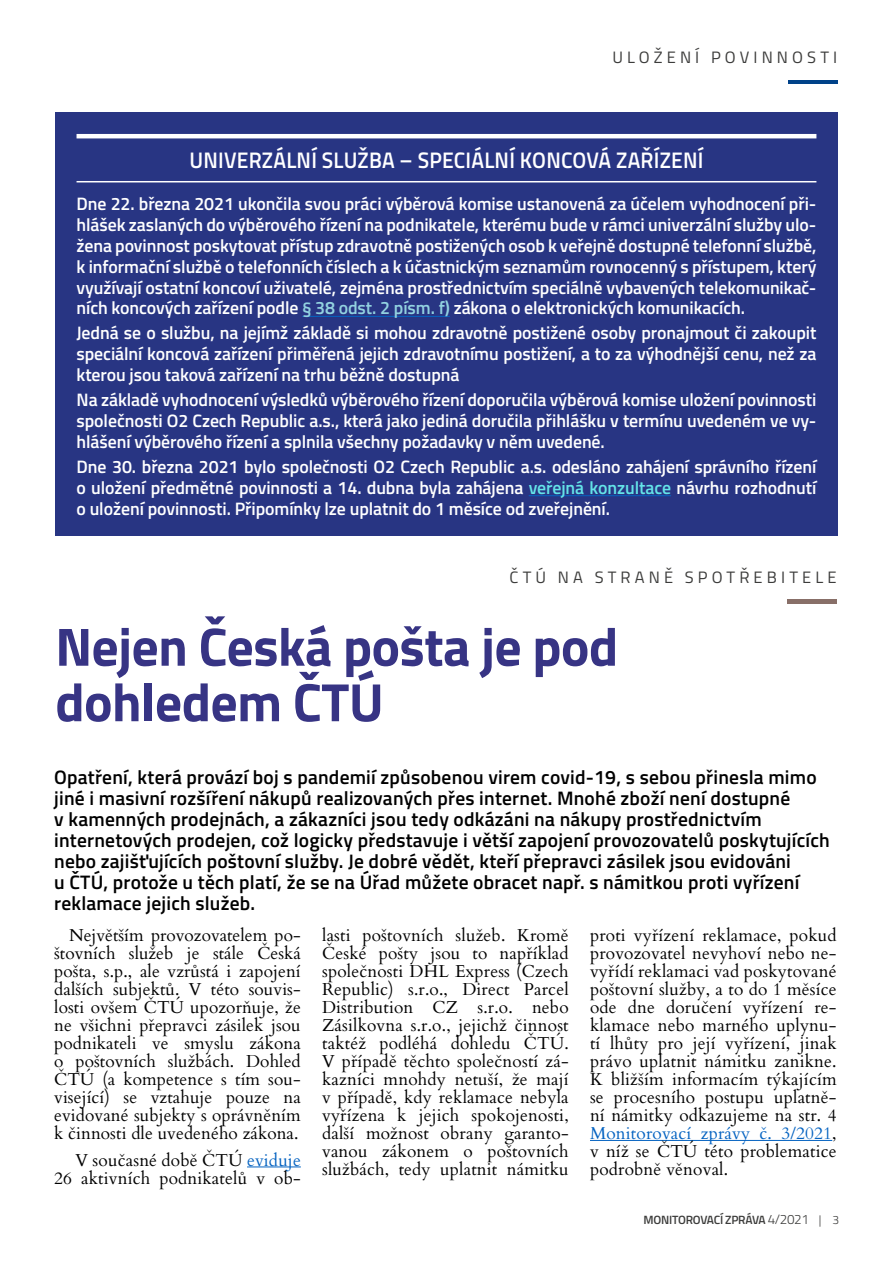
<style>
.page{position:relative;width:893px;height:1263px;background:#fff}
.page>*{position:absolute;margin:0;border:0;box-sizing:border-box;transform-origin:0 0}
.Header_1{font:700 54px/55.5px "Titillium";letter-spacing:-.01em;color:#373484}
.Header_2{font:600 22.5px "Titillium";letter-spacing:.01em;color:#fff;scale:.94 1}
.Perex_přes_3_sloupce{font:600 19.5px/21px "Titillium";letter-spacing:.01em;color:#000}
.Odstavec_-_bezpatkov{font:600 18px/20.9px "Titillium";letter-spacing:-.005em;color:#fff;text-align:justify}
.Odstavec{font:17.25px/18px "Cardo";letter-spacing:.01em;color:#000;text-align:justify}
.Kategorie{font:16.5px "Titillium";letter-spacing:.25em;color:#3c3c3b}
.t1{font:600 12px "Titillium";letter-spacing:-.02em;color:#3c3c3b}
.s1{color:#92d2e0}
.s2{color:#64e4e8}
.s3{color:#0563c1}
.s4{font-weight:300;font-size:13.5px}
.s5{font-weight:300}
</style>
<div class="page">
<hr style="left:788px;top:80px;width:50px;height:4px;background:#004289">
<hr style="left:247px;top:1166px;width:54px;height:1px;background:#0563c1">
<hr style="left:590px;top:1140px;width:242px;height:1px;background:#0563c1">
<div style="left:787px;top:599px;width:50px;height:5px;background:#886f68"></div>
<div style="left:55px;top:113px;width:783px;height:423px;background:#283583"></div>
<hr style="left:77px;top:134px;width:739px;height:4px;background:#fff">
<hr style="left:77px;top:181px;width:739px;height:1px;background:#fff">
<hr style="left:302px;top:316px;width:148px;height:1px;background:#0563c1">
<hr style="left:529px;top:495px;width:142px;height:1px;background:#0563c1">
<p class="Kategorie" style="left:612px;top:46px;width:226px">ULOŽENÍ POVINNOSTI</p>
<p class="Header_2" style="left:189px;top:143px;width:548px">UNIVERZÁLNÍ SLUŽBA – SPECIÁLNÍ KONCOVÁ ZAŘÍZENÍ</p>
<p class="Odstavec_-_bezpatkov" style="left:77px;top:193px;width:741px">Dne 22. března 2021 ukončila svou práci výběrová komise ustanovená za účelem vyhodnocení při&shy;hlášek zaslaných do výběrového řízení na podnikatele, kterému bude v rámci univerzální služby ulo&shy;žena povinnost poskytovat přístup zdravotně postižených osob k veřejně dostupné telefonní službě, k informační službě o telefonních číslech a k účastnickým seznamům rovnocenný s přístupem, který využívají ostatní koncoví uživatelé, zejména prostřednictvím speciálně vybavených telekomunikač&shy;ních koncových zařízení podle <span class="s1">§ 38 odst. 2 písm. f)</span> zákona o elektronických komunikacích.</p>
<p class="Odstavec_-_bezpatkov" style="left:77px;top:322px;width:741px">Jedná se o službu, na jejímž základě si mohou zdravotně postižené osoby pronajmout či zakoupit speciální koncová zařízení přiměřená jejich zdravotnímu postižení, a to za výhodnější cenu, než za kterou jsou taková zařízení na trhu běžně dostupná</p>
<p class="Odstavec_-_bezpatkov" style="left:77px;top:389px;width:741px">Na základě vyhodnocení výsledků výběrového řízení doporučila výběrová komise uložení povinnosti společnosti O2 Czech Republic a.s., která jako jediná doručila přihlášku v termínu uvedeném ve vy&shy;hlášení výběrového řízení a splnila všechny požadavky v něm uvedené.</p>
<p class="Odstavec_-_bezpatkov" style="left:77px;top:455px;width:741px">Dne 30. března 2021 bylo společnosti O2 Czech Republic a.s. odesláno zahájení správního řízení o uložení předmětné povinnosti a 14. dubna byla zahájena <span class="s2">veřejná konzultace</span> návrhu rozhodnutí o uložení povinnosti. Připomínky lze uplatnit do 1 měsíce od zveřejnění.</p>
<p class="Kategorie" style="left:510px;top:565px;width:328px">ČTÚ NA STRANĚ SPOTŘEBITELE</p>
<p class="Header_1" style="left:55px;top:616px;width:564px">Nejen Česká pošta je pod dohledem ČTÚ</p>
<p class="Perex_přes_3_sloupce" style="left:54px;top:766px;width:777px">Opatření, která provází boj s pandemií způsobenou virem covid-19, s sebou přinesla mimo jiné i masivní rozšíření nákupů realizovaných přes internet. Mnohé zboží není dostupné<br>v kamenných prodejnách, a zákazníci jsou tedy odkázáni na nákupy prostřednictvím internetových prodejen, což logicky představuje i větší zapojení provozovatelů poskytujících nebo zajišťujících poštovní služby. Je dobré vědět, kteří přepravci zásilek jsou evidováni<br>u ČTÚ, protože u těch platí, že se na Úřad můžete obracet např. s námitkou proti vyřízení reklamace jejich služeb.</p>
<p class="Odstavec" style="left:54px;top:925px;width:248px;text-indent:15px">Největším provozovatelem po&shy;štovních služeb je stále Česká pošta, s.p., ale vzrůstá i zapojení dalších subjektů. V této souvis&shy;losti ovšem ČTÚ upozorňuje, že ne všichni přepravci zásilek jsou podnikateli ve smyslu zákona o poštovních službách. Dohled ČTÚ (a kompetence s tím sou&shy;visející) se vztahuje pouze na evidované subjekty s oprávněním k činnosti dle uvedeného zákona.</p>
<p class="Odstavec" style="left:54px;top:1150px;width:248px;text-align:right">V současné době ČTÚ <span class="s3">eviduje<br></span>26 aktivních podnikatelů v ob-</p>
<p class="Odstavec" style="left:322px;top:925px;width:248px">lasti poštovních služeb. Kromě České pošty jsou to například společnosti DHL Express (Czech Republic) s.r.o., Direct Parcel Distribution CZ s.r.o. nebo Zásilkovna s.r.o., jejichž činnost taktéž podléhá dohledu ČTÚ.<br>V případě těchto společností zá&shy;kazníci mnohdy netuší, že mají v případě, kdy reklamace nebyla vyřízena k jejich spokojenosti, další možnost obrany garanto&shy;vanou zákonem o poštovních službách, tedy uplatnit námitku</p>
<p class="Odstavec" style="left:590px;top:925px;width:248px">proti vyřízení reklamace, pokud provozovatel nevyhoví nebo ne&shy;vyřídí reklamaci vad poskytované poštovní služby, a to do 1 měsíce ode dne doručení vyřízení re&shy;klamace nebo marného uplynu&shy;tí lhůty pro její vyřízení, jinak právo uplatnit námitku zanikne.<br>K bližším informacím týkajícím se procesního postupu uplatně&shy;ní námitky odkazujeme na str. 4<br><span class="s3">Monitorovací zprávy č. 3/2021</span>, v níž se ČTÚ této problematice podrobně věnoval.</p>
<p class="t1" style="left:643px;top:1211px;width:197px">MONITOROVACÍ ZPRÁVA <span class="s4">4/2021</span> <span class="s5">| 3</span></p>
</div>
